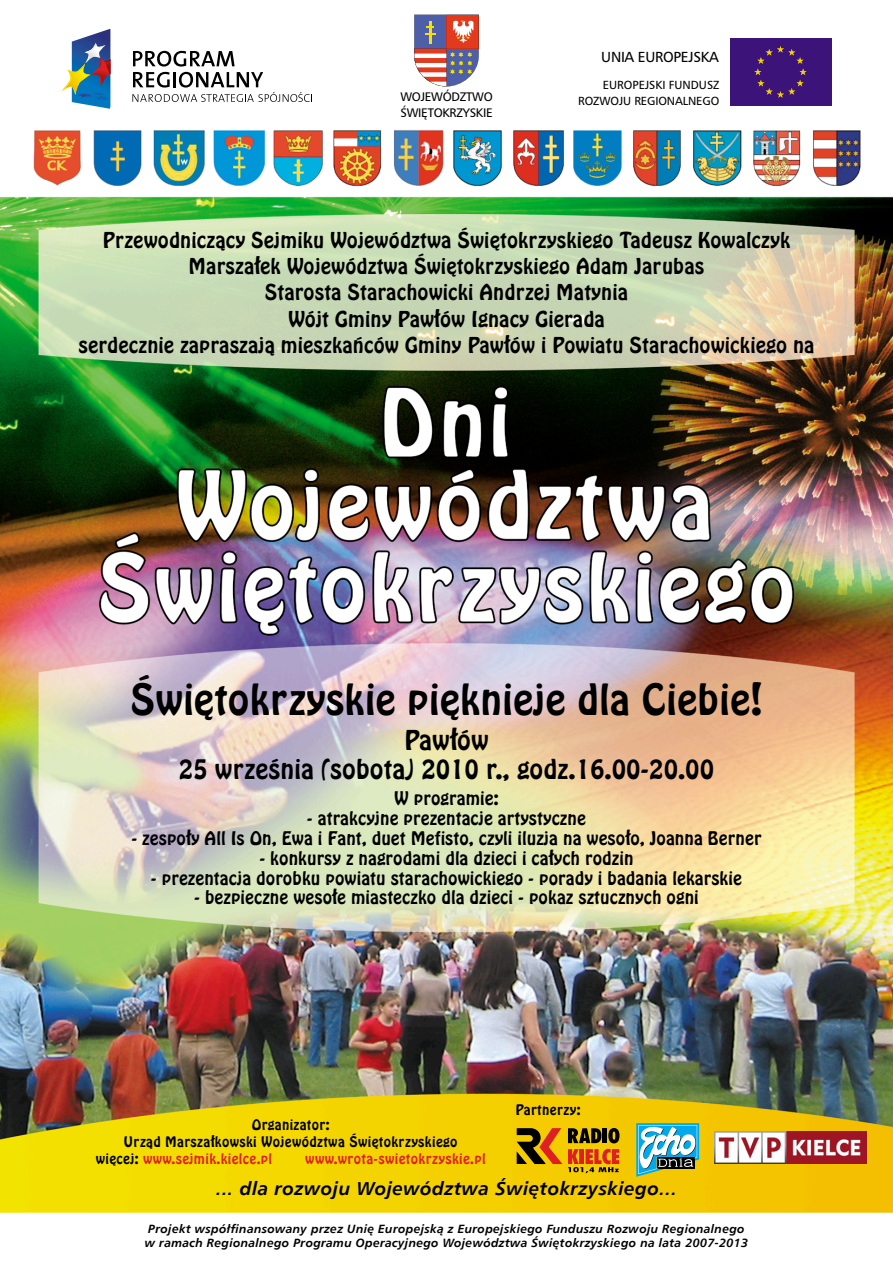
<style>
.page{position:relative;width:893px;height:1263px;background:#fff}
.page>*{position:absolute;margin:0;border:0;box-sizing:border-box;transform-origin:0 0}
.t1{font:41.25px "Hobo EU";color:#000}
.t2{font:26.25px/28.9px "Hobo EU";color:#000;text-align:center}
.t3{font:21px/26.3px "Hobo EU";color:#000;text-align:center}
.t4{font:italic 700 18.75px "Humnst 777 EU";letter-spacing:.02em;color:#000}
.t5{font:18px "Hobo EU";color:#000}
.t6{font:14.55px "Humanist Triple Seven PL";letter-spacing:-.02em;color:#000}
.t7{font:13.95px "Hobo EU";letter-spacing:.02em;color:#000}
.t8{font:13.95px "Hobo EU";letter-spacing:.02em;color:#df2022}
.t9{font:12.38px/15.8px "Humanist Triple Seven PL";letter-spacing:-.02em;color:#000}
.t10{font:italic 700 12px/14.4px "Humnst 777 EU";letter-spacing:.02em;color:#000}
.t11{font:11.77px/15.6px "Humanist Triple Seven PL";letter-spacing:-.01em;color:#000;text-align:right}
.s1{color:#000}
</style>
<div class="page">
<img style="left:0;top:14px;width:893px;height:1199px">
<svg style="left:132px;top:51px;width:181px;height:51px"></svg>
<svg style="left:62px;top:29px;width:48px;height:80px"></svg>
<svg style="left:414px;top:15px;width:65px;height:71px"></svg>
<div style="left:730px;top:38px;width:101px;height:68px;background:#3c1479"></div>
<svg style="left:754px;top:46px;width:53px;height:52px"></svg>
<svg style="left:517px;top:1128px;width:45px;height:36px;background:#9c6207"></svg>
<svg style="left:568px;top:1128px;width:33px;height:15px"></svg>
<hr style="left:603px;top:1128px;width:4px;height:15px;background:#000">
<svg style="left:608px;top:1128px;width:11px;height:15px"></svg>
<svg style="left:568px;top:1149px;width:51px;height:24px"></svg>
<svg style="left:636px;top:1123px;width:63px;height:54px"></svg>
<img style="left:715px;top:1132px;width:152px;height:31px">
<p class="t6" style="left:601px;top:48px;width:119px">UNIA EUROPEJSKA</p>
<p class="t9" style="left:400px;top:89px;width:94px">WOJEWÓDZTWO<br>ÂWI¢TOKRZYSKIE</p>
<p class="t11" style="left:578px;top:77px;width:143px">EUROPEJSKI FUNDUSZ<br>ROZWOJU REGIONALNEGO</p>
<p class="t3" style="left:78px;top:227px;width:738px">Przewodniczący Sejmiku Województwa Świętokrzyskiego Tadeusz Kowalczyk Marszałek Województwa Świętokrzyskiego Adam Jarubas<br>Starosta Starachowicki Andrzej Matynia<br>Wójt Gminy Pawłów Ignacy Gierada<br>serdecznie zapraszają mieszkańców Gminy Pawłów i Powiatu Starachowickiego na</p>
<h1 class="t1" style="left:130px;top:675px;width:633px">Świętokrzyskie pięknieje dla Ciebie!</h1>
<h2 class="t2" style="left:179px;top:727px;width:537px">Pawłów<br>25 września (sobota) 2010 r., godz.16.00-20.00</h2>
<p class="t5" style="left:394px;top:788px;width:106px">W programie:</p>
<p class="t5" style="left:307px;top:808px;width:281px">- atrakcyjne prezentacje artystyczne</p>
<p class="t5" style="left:131px;top:827px;width:632px">- zespoły All Is On, Ewa i Fant, duet Mefisto, czyli iluzja na wesoło, Joanna Berner</p>
<p class="t5" style="left:259px;top:847px;width:376px">- konkursy z nagrodami dla dzieci i całych rodzin</p>
<p class="t5" style="left:151px;top:867px;width:593px">- prezentacja dorobku powiatu starachowickiego - porady i badania lekarskie</p>
<p class="t5" style="left:194px;top:887px;width:506px">- bezpieczne wesołe miasteczko dla dzieci - pokaz sztucznych ogni</p>
<p class="t7" style="left:252px;top:1117px;width:80px">Organizator:</p>
<p class="t7" style="left:124px;top:1133px;width:335px">Urząd Marszałkowski Województwa Świętokrzyskiego</p>
<p class="t8" style="left:96px;top:1150px;width:178px"><span class="s1">więcej:</span> www.sejmik.kielce.pl</p>
<p class="t8" style="left:305px;top:1150px;width:182px">www.wrota-swietokrzyskie.pl</p>
<p class="t7" style="left:515px;top:1101px;width:67px">Partnerzy:</p>
<p class="t4" style="left:216px;top:1177px;width:462px">... dla rozwoju Województwa Świętokrzyskiego...</p>
<p class="t10" style="left:145px;top:1221px;width:605px">Projekt współfinansowany przez Unię Europejską z Europejskiego Funduszu Rozwoju Regionalnego w ramach Regionalnego Programu Operacyjnego Województwa Świętokrzyskiego na lata 2007-2013</p>
</div>
